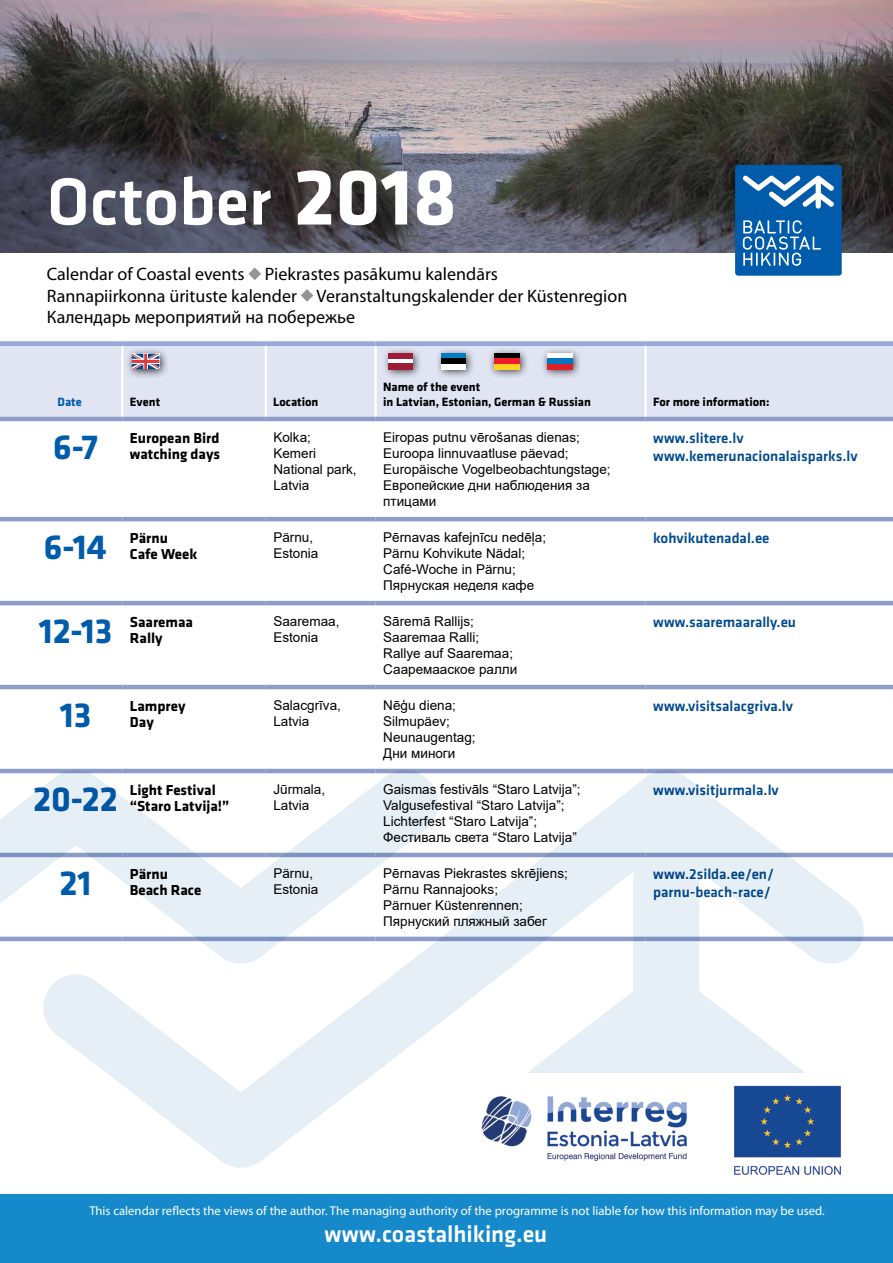
<style>
.page{position:relative;width:893px;height:1263px;background:#fff}
.page>*{position:absolute;margin:0;border:0;box-sizing:border-box;transform-origin:0 0}
.t1{font:500 69px "Klavika";color:#fff}
.t2{font:700 36px "Klavika";color:#005baa}
.t3{font:500 24px "Klavika";color:#fff}
.t4{font:18px/21.6px "Myriad Pro";color:#000}
.t5{font:500 15px/18px "Klavika";color:#004a8f}
.t6{font:700 15px/16.2px "Klavika";color:#000}
.t7{font:13.5px/16.2px "Arial";color:#000}
.t8{font:12.75px "Myriad Pro";color:#fff}
.t9{font:700 12.45px/15px "Klavika";color:#000}
.t10{font:700 12.45px "Klavika";color:#005baa}
.s1{font-weight:700;font-size:82.5px}
</style>
<div class="page">
<svg style="left:0;top:768px;width:868px;height:400px"></svg>
<div style="left:0;top:1195px;width:893px;height:68px;background:#1689ca"></div>
<div style="left:413px;top:1074px;width:480px;height:118px;background:#fff"></div>
<img style="left:734px;top:1085px;width:107px;height:90px">
<img style="left:481px;top:1096px;width:206px;height:65px">
<img style="left:0;top:0;width:893px;height:252px">
<div style="left:735px;top:165px;width:107px;height:111px;background:#005baa;border-radius:3px"></div>
<svg style="left:743px;top:220px;width:78px;height:46px"></svg>
<svg style="left:742px;top:175px;width:92px;height:34px"></svg>
<svg style="left:248px;top:268px;width:13px;height:12px"></svg>
<svg style="left:301px;top:289px;width:12px;height:13px"></svg>
<div style="left:0;top:346px;width:893px;height:71px;background:#e1e4f3"></div>
<hr style="left:121px;top:346px;width:2px;height:71px;background:#fff">
<hr style="left:265px;top:346px;width:2px;height:71px;background:#fff">
<hr style="left:374px;top:346px;width:3px;height:71px;background:#fff">
<hr style="left:644px;top:346px;width:3px;height:71px;background:#fff">
<div style="left:0;top:341px;width:122px;height:5px;background:#98a9d6"></div>
<div style="left:122px;top:341px;width:144px;height:5px;background:#98a9d6"></div>
<div style="left:266px;top:341px;width:110px;height:5px;background:#98a9d6"></div>
<div style="left:376px;top:341px;width:269px;height:5px;background:#98a9d6"></div>
<div style="left:645px;top:341px;width:248px;height:5px;background:#98a9d6"></div>
<hr style="left:0;top:417px;width:122px;height:4px;background:#8d9dc7">
<hr style="left:122px;top:417px;width:144px;height:4px;background:#8d9dc7">
<hr style="left:266px;top:417px;width:110px;height:4px;background:#8d9dc7">
<hr style="left:376px;top:417px;width:269px;height:4px;background:#8d9dc7">
<hr style="left:645px;top:417px;width:248px;height:4px;background:#8d9dc7">
<hr style="left:0;top:517px;width:122px;height:4px;background:#8d9dc7">
<hr style="left:122px;top:517px;width:144px;height:4px;background:#8d9dc7">
<hr style="left:266px;top:517px;width:110px;height:4px;background:#8d9dc7">
<hr style="left:376px;top:517px;width:269px;height:4px;background:#8d9dc7">
<hr style="left:645px;top:517px;width:248px;height:4px;background:#8d9dc7">
<hr style="left:0;top:601px;width:122px;height:4px;background:#8d9dc7">
<hr style="left:122px;top:601px;width:144px;height:4px;background:#8d9dc7">
<hr style="left:266px;top:601px;width:110px;height:4px;background:#8d9dc7">
<hr style="left:376px;top:601px;width:269px;height:4px;background:#8d9dc7">
<hr style="left:645px;top:601px;width:248px;height:4px;background:#8d9dc7">
<hr style="left:0;top:685px;width:122px;height:4px;background:#8d9dc7">
<hr style="left:122px;top:685px;width:144px;height:4px;background:#8d9dc7">
<hr style="left:266px;top:685px;width:110px;height:4px;background:#8d9dc7">
<hr style="left:376px;top:685px;width:269px;height:4px;background:#8d9dc7">
<hr style="left:645px;top:685px;width:248px;height:4px;background:#8d9dc7">
<hr style="left:0;top:769px;width:122px;height:4px;background:#8d9dc7">
<hr style="left:122px;top:769px;width:144px;height:4px;background:#8d9dc7">
<hr style="left:266px;top:769px;width:110px;height:4px;background:#8d9dc7">
<hr style="left:376px;top:769px;width:269px;height:4px;background:#8d9dc7">
<hr style="left:645px;top:769px;width:248px;height:4px;background:#8d9dc7">
<svg style="left:0;top:853px;width:122px;height:4px"></svg>
<svg style="left:122px;top:853px;width:144px;height:4px"></svg>
<svg style="left:266px;top:853px;width:110px;height:4px"></svg>
<svg style="left:376px;top:853px;width:269px;height:4px"></svg>
<svg style="left:645px;top:853px;width:248px;height:4px"></svg>
<hr style="left:0;top:937px;width:122px;height:4px;background:#8d9dc7">
<svg style="left:122px;top:937px;width:144px;height:4px"></svg>
<svg style="left:266px;top:937px;width:110px;height:4px"></svg>
<svg style="left:376px;top:937px;width:269px;height:4px"></svg>
<svg style="left:645px;top:937px;width:248px;height:4px"></svg>
<div style="left:125px;top:347px;width:44px;height:32px;background:#000;opacity:.75"></div>
<svg style="left:132px;top:354px;width:27px;height:15px"></svg>
<div style="left:540px;top:347px;width:42px;height:32px;background:#000;opacity:.75"></div>
<div style="left:547px;top:354px;width:25px;height:5px;background:#fff"></div>
<div style="left:547px;top:359px;width:25px;height:5px;background:#0077c1"></div>
<div style="left:547px;top:364px;width:25px;height:5px;background:#da2128"></div>
<div style="left:487px;top:347px;width:42px;height:32px;background:#000;opacity:.75"></div>
<div style="left:494px;top:354px;width:25px;height:5px;background:#000"></div>
<div style="left:494px;top:359px;width:25px;height:5px;background:#ed1c2e"></div>
<div style="left:494px;top:364px;width:25px;height:5px;background:#ffd420"></div>
<div style="left:435px;top:347px;width:40px;height:32px;background:#000;opacity:.75"></div>
<div style="left:442px;top:354px;width:24px;height:5px;background:#007cc3"></div>
<div style="left:442px;top:359px;width:24px;height:5px;background:#000"></div>
<div style="left:442px;top:364px;width:24px;height:5px;background:#fff"></div>
<div style="left:382px;top:347px;width:40px;height:32px;background:#000;opacity:.75"></div>
<div style="left:389px;top:363px;width:24px;height:6px;background:#9f1c36"></div>
<div style="left:389px;top:354px;width:24px;height:6px;background:#9f1c36"></div>
<hr style="left:389px;top:360px;width:24px;height:3px;background:#fff">
<h1 class="t1" style="left:47px;top:164px;width:412px">October <span class="s1">2018</span></h1>
<h3 class="t4" style="left:47px;top:263px;width:582px">Calendar of Coastal events Piekrastes pasākumu kalendārs<br>Rannapiirkonna ürituste kalender Veranstaltungskalender der Küstenregion<br>Календарь мероприятий на побережье</h3>
<p class="t10" style="left:58px;top:395px;width:26px">Date</p>
<p class="t9" style="left:130px;top:395px;width:32px">Event</p>
<p class="t9" style="left:273px;top:395px;width:47px">Location</p>
<p class="t9" style="left:383px;top:380px;width:209px">Name of the event<br>in Latvian, Estonian, German &amp; Russian</p>
<p class="t9" style="left:653px;top:395px;width:118px">For more information:</p>
<h2 class="t2" style="left:53px;top:427px;width:46px">6-7</h2>
<p class="t6" style="left:130px;top:430px;width:92px">European Bird watching days</p>
<p class="t7" style="left:273px;top:429px;width:85px">Kolka;<br>Kemeri<br>National park,<br>Latvia</p>
<p class="t7" style="left:383px;top:429px;width:229px">Eiropas putnu vērošanas dienas;<br>Euroopa linnuvaatluse päevad;<br>Europäische Vogelbeobachtungstage;<br>Европейские дни наблюдения за птицами</p>
<p class="t5" style="left:653px;top:429px;width:206px">www.slitere.lv www.kemerunacionalaisparks.lv</p>
<h2 class="t2" style="left:44px;top:527px;width:65px">6-14</h2>
<p class="t6" style="left:130px;top:530px;width:69px">Pärnu<br>Cafe Week</p>
<p class="t7" style="left:273px;top:529px;width:47px">Pärnu,<br>Estonia</p>
<p class="t7" style="left:383px;top:529px;width:164px">Pērnavas kafejnīcu nedēļa;<br>Pärnu Kohvikute Nädal;<br>Café-Woche in Pärnu;<br>Пярнуская неделя кафе</p>
<p class="t5" style="left:653px;top:529px;width:118px">kohvikutenadal.ee</p>
<h2 class="t2" style="left:39px;top:611px;width:75px">12-13</h2>
<p class="t6" style="left:130px;top:614px;width:65px">Saaremaa<br>Rally</p>
<p class="t7" style="left:273px;top:613px;width:68px">Saaremaa,<br>Estonia</p>
<p class="t7" style="left:383px;top:613px;width:136px">Sāremā Rallijs;<br>Saaremaa Ralli;<br>Rallye auf Saaremaa;<br>Сааремааское ралли</p>
<p class="t5" style="left:653px;top:613px;width:144px">www.saaremaarally.eu</p>
<h2 class="t2" style="left:60px;top:695px;width:33px">13</h2>
<p class="t6" style="left:130px;top:698px;width:57px">Lamprey<br>Day</p>
<p class="t7" style="left:273px;top:697px;width:69px">Salacgrīva,<br>Latvia</p>
<p class="t7" style="left:383px;top:697px;width:94px">Nēģu diena;<br>Silmupäev;<br>Neunaugentag;<br>Дни миноги</p>
<p class="t5" style="left:653px;top:697px;width:141px">www.visitsalacgriva.lv</p>
<h2 class="t2" style="left:33px;top:779px;width:86px">20-22</h2>
<p class="t6" style="left:130px;top:782px;width:101px">Light Festival “Staro Latvija!”</p>
<p class="t7" style="left:273px;top:781px;width:53px">Jūrmala,<br>Latvia</p>
<p class="t7" style="left:383px;top:781px;width:199px">Gaismas festivāls “Staro Latvija”; Valgusefestival “Staro Latvija”; Lichterfest “Staro Latvija”; Фестиваль света “Staro Latvija”</p>
<p class="t5" style="left:653px;top:781px;width:127px">www.visitjurmala.lv</p>
<h2 class="t2" style="left:59px;top:863px;width:34px">21</h2>
<p class="t6" style="left:130px;top:866px;width:73px">Pärnu<br>Beach Race</p>
<p class="t7" style="left:273px;top:865px;width:47px">Pärnu,<br>Estonia</p>
<p class="t7" style="left:383px;top:865px;width:186px">Pērnavas Piekrastes skrējiens;<br>Pärnu Rannajooks;<br>Pärnuer Küstenrennen;<br>Пярнуский пляжный забег</p>
<p class="t5" style="left:653px;top:865px;width:122px">www.2silda.ee/en/ parnu-beach-race/</p>
<p class="t8" style="left:89px;top:1203px;width:737px">This calendar reflects the views of the author. The managing authority of the programme is not liable for how this information may be used.</p>
<h3 class="t3" style="left:324px;top:1221px;width:224px">www.coastalhiking.eu</h3>
</div>
